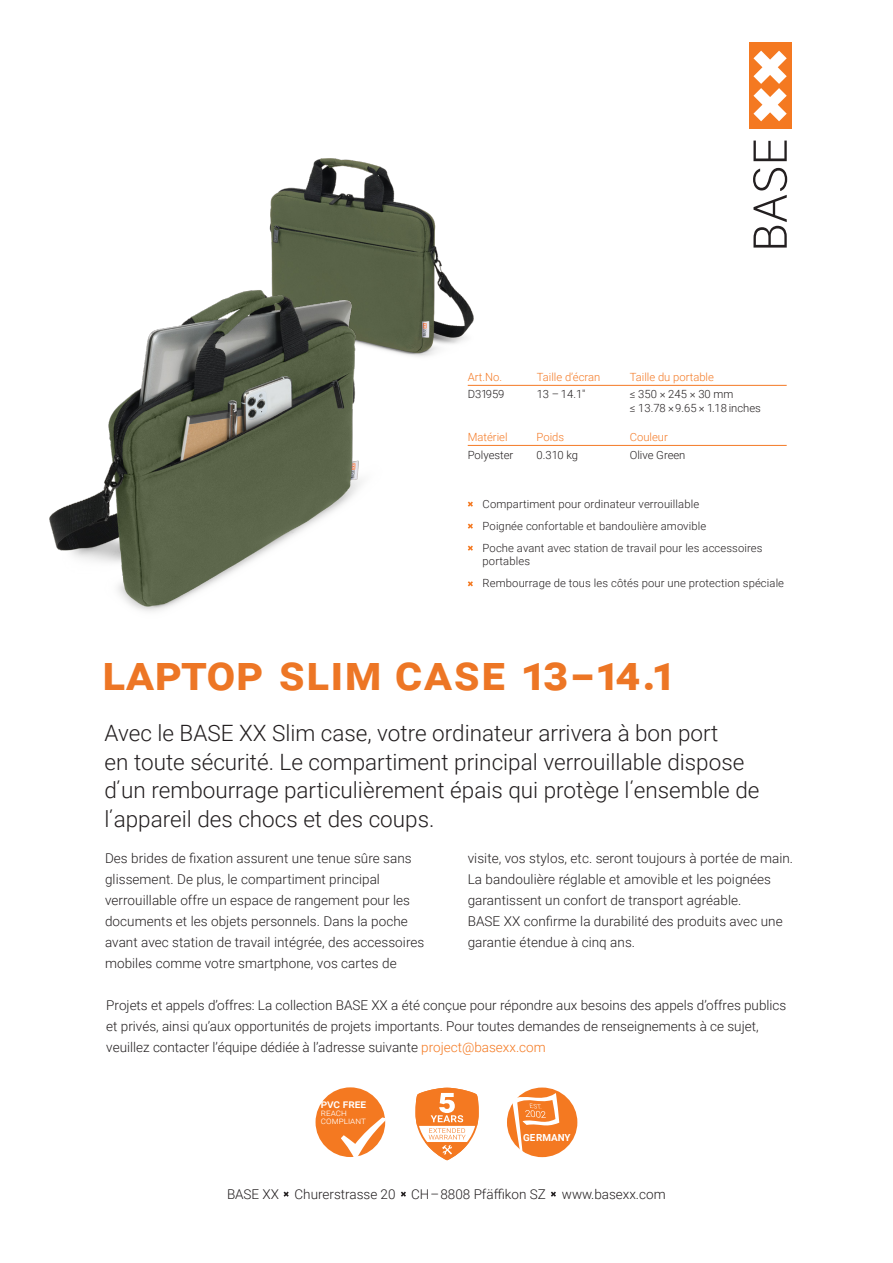
<style>
.page{position:relative;width:893px;height:1263px;background:#fff}
.page>*{position:absolute;margin:0;border:0;box-sizing:border-box;transform-origin:0 0}
.t1{font:700 48px "Roboto";letter-spacing:.03em;color:#ed7625}
.t2{font:300 22.5px/28.5px "Roboto";color:#231f20}
.t3{font:300 13.5px/21px "Roboto";letter-spacing:.005em;color:#231f20}
.t4{font:500 11.7px "Roboto";color:#fff}
.t5{font:300 11.25px/13.5px "Roboto";letter-spacing:.01em;color:#231f20}
.t6{font:300 11.25px "Roboto";color:#f47924}
.t7{font:700 9.75px "Roboto";color:#fff}
.t8{font:300 9.45px/8.2px "Roboto";color:#fff}
.s1{color:#f47b25}
.s2{color:#f47921}
</style>
<div class="page">
<svg style="left:753px;top:141px;width:34px;height:20px"></svg>
<svg style="left:753px;top:168px;width:34px;height:80px"></svg>
<div style="left:749px;top:43px;width:42px;height:86px;background:#f47921"></div>
<svg style="left:753px;top:51px;width:34px;height:70px"></svg>
<svg style="left:284px;top:1191px;width:5px;height:6px"></svg>
<svg style="left:551px;top:1191px;width:5px;height:6px"></svg>
<svg style="left:401px;top:1191px;width:5px;height:6px"></svg>
<div style="left:316px;top:1087px;width:69px;height:70px;background:#f47921;border-radius:50%"></div>
<svg style="left:341px;top:1117px;width:45px;height:40px"></svg>
<div style="left:507px;top:1087px;width:70px;height:70px;background:#f47921;border-radius:50%"></div>
<svg style="left:512px;top:1093px;width:47px;height:65px"></svg>
<svg style="left:415px;top:1088px;width:64px;height:72px"></svg>
<img style="left:270px;top:158px;width:248px;height:228px">
<img style="left:49px;top:212px;width:401px;height:400px">
<svg style="left:468px;top:501px;width:5px;height:6px"></svg>
<svg style="left:468px;top:545px;width:5px;height:6px"></svg>
<svg style="left:468px;top:581px;width:5px;height:5px"></svg>
<svg style="left:468px;top:523px;width:5px;height:6px"></svg>
<hr style="left:468px;top:445px;width:319px;height:1px;background:#f47924">
<hr style="left:468px;top:385px;width:319px;height:1px;background:#f47924">
<p class="t6" style="left:468px;top:369px;width:36px">Art.No.</p>
<p class="t6" style="left:537px;top:369px;width:65px">Taille d<span class="s1">’</span>écran</p>
<p class="t6" style="left:630px;top:369px;width:86px">Taille du portable</p>
<p class="t5" style="left:468px;top:387px;width:38px">D31959</p>
<p class="t5" style="left:537px;top:387px;width:50px">13 – 14.1"</p>
<p class="t5" style="left:630px;top:387px;width:105px">≤ 350 × 245 × 30 mm</p>
<p class="t5" style="left:630px;top:401px;width:133px">≤ 13.78 × 9.65 × 1.18 inches</p>
<p class="t6" style="left:468px;top:429px;width:41px">Matériel</p>
<p class="t6" style="left:537px;top:429px;width:29px">Poids</p>
<p class="t6" style="left:630px;top:429px;width:40px">Couleur</p>
<p class="t5" style="left:468px;top:447px;width:47px">Polyester</p>
<p class="t5" style="left:537px;top:447px;width:43px">0.310 kg</p>
<p class="t5" style="left:630px;top:447px;width:57px">Olive Green</p>
<p class="t5" style="left:483px;top:497px;width:218px">Compartiment pour ordinateur verrouillable</p>
<p class="t5" style="left:483px;top:519px;width:225px">Poignée confortable et bandoulière amovible</p>
<p class="t5" style="left:483px;top:541px;width:281px">Poche avant avec station de travail pour les accessoires portables</p>
<p class="t5" style="left:483px;top:576px;width:303px">Rembourrage de tous les côtés pour une protection spéciale</p>
<p class="t1" style="left:103px;top:639px;width:575px">laptop slim case 13–14.1</p>
<p class="t2" style="left:105px;top:718px;width:656px">Avec le BASE XX Slim case, votre ordinateur arrivera à bon port<br>en toute sécurité. Le compartiment principal verrouillable dispose d΄un rembourrage particulièrement épais qui protège l΄ensemble de l΄appareil des chocs et des coups.</p>
<p class="t3" style="left:105px;top:847px;width:321px">Des brides de fixation assurent une tenue sûre sans glissement. De plus, le compartiment principal verrouillable offre un espace de rangement pour les documents et les objets personnels. Dans la poche avant avec station de travail intégrée, des accessoires mobiles comme votre smartphone, vos cartes de</p>
<p class="t3" style="left:468px;top:847px;width:327px">visite, vos stylos, etc. seront toujours à portée de main.<br>La bandoulière réglable et amovible et les poignées garantissent un confort de transport agréable.</p>
<p class="t3" style="left:468px;top:910px;width:316px">BASE XX confirme la durabilité des produits avec une garantie étendue à cinq ans.</p>
<p class="t3" style="left:106px;top:994px;width:681px">Projets et appels d’offres: La collection BASE XX a été conçue pour répondre aux besoins des appels d’offres publics et privés, ainsi qu’aux opportunités de projets importants. Pour toutes demandes de renseignements à ce sujet, veuillez contacter l’équipe dédiée à l’adresse suivante <span class="s2">project@basexx.com</span></p>
<p class="t4" style="left:321px;top:1096px;width:47px">pvc free</p>
<p class="t8" style="left:321px;top:1108px;width:47px">reach compliant</p>
<p class="t7" style="left:523px;top:1131px;width:49px">GERMANY</p>
<p class="t3" style="left:227px;top:1183px;width:440px">BASE XX Churerstrasse 20 CH–8808 Pfäffikon SZ www.basexx.com</p>
</div>
